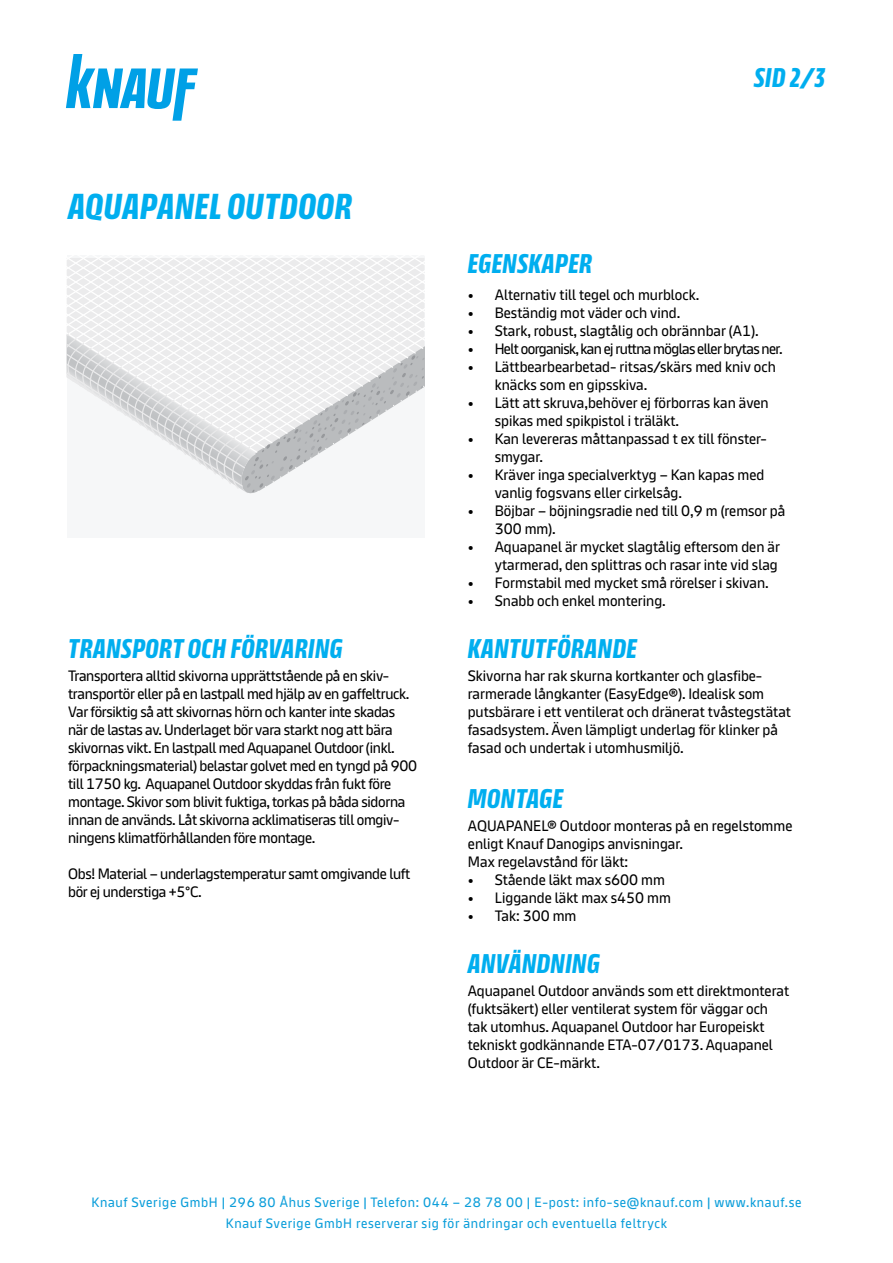
<style>
.page{position:relative;width:893px;height:1263px;background:#fff}
.page>*{position:absolute;margin:0;border:0;box-sizing:border-box;transform-origin:0 0}
.t1{font:700 36px "Knauf Head";letter-spacing:.025em;color:#00aeef}
.t2{font:700 27px "Knauf Head";letter-spacing:.025em;color:#00aeef}
.t3{font:15px/18px "Knauf";color:#000}
.t4{font:15px/18px "Knauf";letter-spacing:-.02em;color:#000}
.t5{font:15px "Knauf";letter-spacing:-.04em;color:#000}
.t6{font:13.5px "Knauf";letter-spacing:.05em;color:#0c9eda}
</style>
<div class="page">
<svg style="left:66px;top:54px;width:132px;height:67px"></svg>
<div style="left:67px;top:255px;width:357px;height:282px;background:#f6f7f8"></div>
<svg style="left:67px;top:258px;width:357px;height:236px"></svg>
<p class="t1" style="left:68px;top:188px;width:285px">AQUAPANEL OUTDOOR</p>
<p class="t2" style="left:68px;top:635px;width:276px">TRANSPORT OCH FÖRVARING</p>
<p class="t4" style="left:68px;top:667px;width:350px">Transportera alltid skivorna upprättstående på en skiv&shy;transportör eller på en lastpall med hjälp av en gaffeltruck.<br>Var försiktig så att skivornas hörn och kanter inte skadas när de lastas av. Underlaget bör vara starkt nog att bära skivornas vikt. En lastpall med Aquapanel Outdoor (inkl. förpackningsmaterial) belastar golvet med en tyngd på 900 till 1750 kg. Aquapanel Outdoor skyddas från fukt före montage. Skivor som blivit fuktiga, torkas på båda sidorna innan de används. Låt skivorna acklimatiseras till omgiv&shy;ningens klimatförhållanden före montage.</p>
<p class="t4" style="left:68px;top:865px;width:344px">Obs! Material – underlagstemperatur samt omgivande luft bör ej understiga +5°C.</p>
<p class="t2" style="left:468px;top:250px;width:126px">EGENSKAPER</p>
<p class="t2" style="left:754px;top:64px;width:72px">SID 2/3</p>
<p class="t3" style="left:468px;top:286px;width:233px">• Alternativ till tegel och murblock.</p>
<p class="t3" style="left:468px;top:304px;width:214px">• Beständig mot väder och vind.</p>
<p class="t3" style="left:468px;top:322px;width:293px">• Stark, robust, slagtålig och obrännbar (A1).</p>
<p class="t5" style="left:468px;top:341px;width:316px">• Helt oorganisk, kan ej ruttna möglas eller brytas ner.</p>
<p class="t3" style="left:495px;top:358px;width:283px;text-indent:-27px">• Lättbearbearbetad- ritsas/skärs med kniv och knäcks som en gipsskiva.</p>
<p class="t3" style="left:495px;top:394px;width:276px;text-indent:-27px">• Lätt att skruva,behöver ej förborras kan även spikas med spikpistol i träläkt.</p>
<p class="t3" style="left:495px;top:430px;width:274px;text-indent:-27px">• Kan levereras måttanpassad t ex till fönster&shy;smygar.</p>
<p class="t3" style="left:495px;top:466px;width:271px;text-indent:-27px">• Kräver inga specialverktyg – Kan kapas med vanlig fogsvans eller cirkelsåg.</p>
<p class="t3" style="left:495px;top:502px;width:292px;text-indent:-27px">• Böjbar – böjningsradie ned till 0,9 m (remsor på<br>300 mm).</p>
<p class="t3" style="left:468px;top:538px;width:314px;text-align:right">• Aquapanel är mycket slagtålig eftersom den är ytarmerad, den splittras och rasar inte vid slag</p>
<p class="t3" style="left:468px;top:574px;width:303px">• Formstabil med mycket små rörelser i skivan.</p>
<p class="t3" style="left:468px;top:592px;width:200px">• Snabb och enkel montering.</p>
<p class="t2" style="left:468px;top:635px;width:170px">KANTUTFÖRANDE</p>
<p class="t3" style="left:468px;top:667px;width:325px">Skivorna har rak skurna kortkanter och glasfibe&shy;rarmerade långkanter (EasyEdge®). Idealisk som putsbärare i ett ventilerat och dränerat tvåstegstätat fasadsystem. Även lämpligt underlag för klinker på fasad och undertak i utomhusmiljö.</p>
<p class="t2" style="left:468px;top:784px;width:97px">MONTAGE</p>
<p class="t3" style="left:468px;top:816px;width:326px">AQUAPANEL® Outdoor monteras på en regelstomme enligt Knauf Danogips anvisningar.</p>
<p class="t3" style="left:468px;top:852px;width:162px">Max regelavstånd för läkt:</p>
<p class="t3" style="left:468px;top:870px;width:199px">• Stående läkt max s600 mm</p>
<p class="t3" style="left:468px;top:888px;width:205px">• Liggande läkt max s450 mm</p>
<p class="t3" style="left:468px;top:906px;width:110px">• Tak: 300 mm</p>
<p class="t2" style="left:468px;top:950px;width:133px">ANVÄNDNING</p>
<p class="t3" style="left:468px;top:981px;width:323px">Aquapanel Outdoor används som ett direktmonterat (fuktsäkert) eller ventilerat system för väggar och tak utomhus. Aquapanel Outdoor har Europeiskt tekniskt godkännande ETA-07/0173. Aquapanel Outdoor är CE-märkt.</p>
<p class="t6" style="left:91px;top:1195px;width:711px">Knauf Sverige GmbH | 296 80 Åhus Sverige | Telefon: 044 – 28 78 00 | E-post: info-se@knauf.com | www.knauf.se</p>
<p class="t6" style="left:226px;top:1216px;width:443px">Knauf Sverige GmbH reserverar sig för ändringar och eventuella feltryck</p>
</div>
